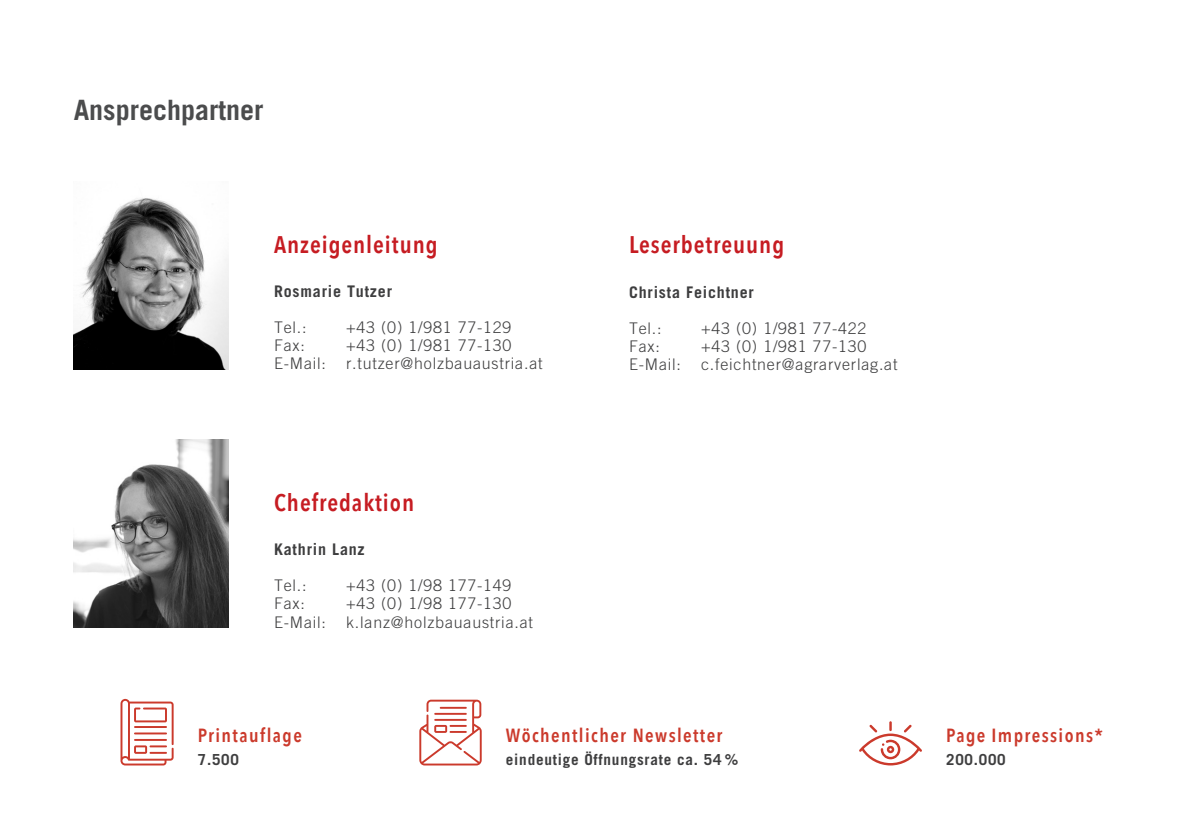
<style>
.page{position:relative;width:1191px;height:840px;background:#fff}
.page>*{position:absolute;margin:0;border:0;box-sizing:border-box;transform-origin:0 0}
.t1{font:700 28px "Trade Gothic LT Std";color:#4b4c4d}
.t2{font:600 24px "Avenir Next Condensed";letter-spacing:.04em;color:#c61c22}
.t3{font:600 19px "Avenir Next Condensed";letter-spacing:.075em;color:#cb3a2c}
.t4{font:300 16px "Trade Gothic LT Std";letter-spacing:.05em;color:#3e3e3f}
.t5{font:700 16px "Trade Gothic LT Std";letter-spacing:.05em;color:#3e3e3f}
.t6{font:700 15.2px "Trade Gothic LT Std";letter-spacing:.05em;color:#3e3e3f}
</style>
<div class="page">
<img style="left:74px;top:198px;width:155px;height:171px">
<img style="left:74px;top:439px;width:155px;height:187px">
<svg style="left:120px;top:698px;width:54px;height:67px"></svg>
<svg style="left:419px;top:699px;width:63px;height:66px"></svg>
<svg style="left:859px;top:721px;width:63px;height:44px"></svg>
<h1 class="t1" style="left:74px;top:92px;width:191px">Ansprechpartner</h1>
<h2 class="t2" style="left:274px;top:223px;width:165px">Anzeigenleitung</h2>
<p class="t5" style="left:274px;top:281px;width:119px">Rosmarie Tutzer</p>
<p class="t4" style="left:274px;top:317px;width:34px">Tel.:</p>
<p class="t4" style="left:346px;top:317px;width:167px">+43 (0) 1/981 77-129</p>
<p class="t4" style="left:274px;top:335px;width:32px">Fax:</p>
<p class="t4" style="left:346px;top:335px;width:167px">+43 (0) 1/981 77-130</p>
<p class="t4" style="left:274px;top:353px;width:53px">E-Mail:</p>
<p class="t4" style="left:346px;top:353px;width:198px">r.tutzer@holzbauaustria.at</p>
<h2 class="t2" style="left:274px;top:481px;width:142px">Chefredaktion</h2>
<p class="t5" style="left:274px;top:539px;width:92px">Kathrin Lanz</p>
<p class="t4" style="left:274px;top:576px;width:34px">Tel.:</p>
<p class="t4" style="left:346px;top:576px;width:167px">+43 (0) 1/98 177-149</p>
<p class="t4" style="left:274px;top:594px;width:32px">Fax:</p>
<p class="t4" style="left:346px;top:594px;width:167px">+43 (0) 1/98 177-130</p>
<p class="t4" style="left:274px;top:612px;width:53px">E-Mail:</p>
<p class="t4" style="left:346px;top:612px;width:188px">k.lanz@holzbauaustria.at</p>
<h2 class="t2" style="left:629px;top:224px;width:157px">Leserbetreuung</h2>
<p class="t5" style="left:629px;top:282px;width:126px">Christa Feichtner</p>
<p class="t4" style="left:629px;top:318px;width:34px">Tel.:</p>
<p class="t4" style="left:701px;top:318px;width:167px">+43 (0) 1/981 77-422</p>
<p class="t4" style="left:629px;top:336px;width:32px">Fax:</p>
<p class="t4" style="left:701px;top:336px;width:167px">+43 (0) 1/981 77-130</p>
<p class="t4" style="left:629px;top:354px;width:53px">E-Mail:</p>
<p class="t4" style="left:701px;top:354px;width:198px">c.feichtner@agrarverlag.at</p>
<p class="t3" style="left:198px;top:718px;width:106px">Printauflage</p>
<p class="t6" style="left:198px;top:750px;width:43px">7.500</p>
<p class="t3" style="left:506px;top:718px;width:218px">Wöchentlicher Newsletter</p>
<p class="t6" style="left:506px;top:750px;width:234px">eindeutige Öffnungsrate ca. 54 %</p>
<p class="t3" style="left:946px;top:718px;width:158px">Page Impressions*</p>
<p class="t6" style="left:946px;top:750px;width:61px">200.000</p>
</div>
